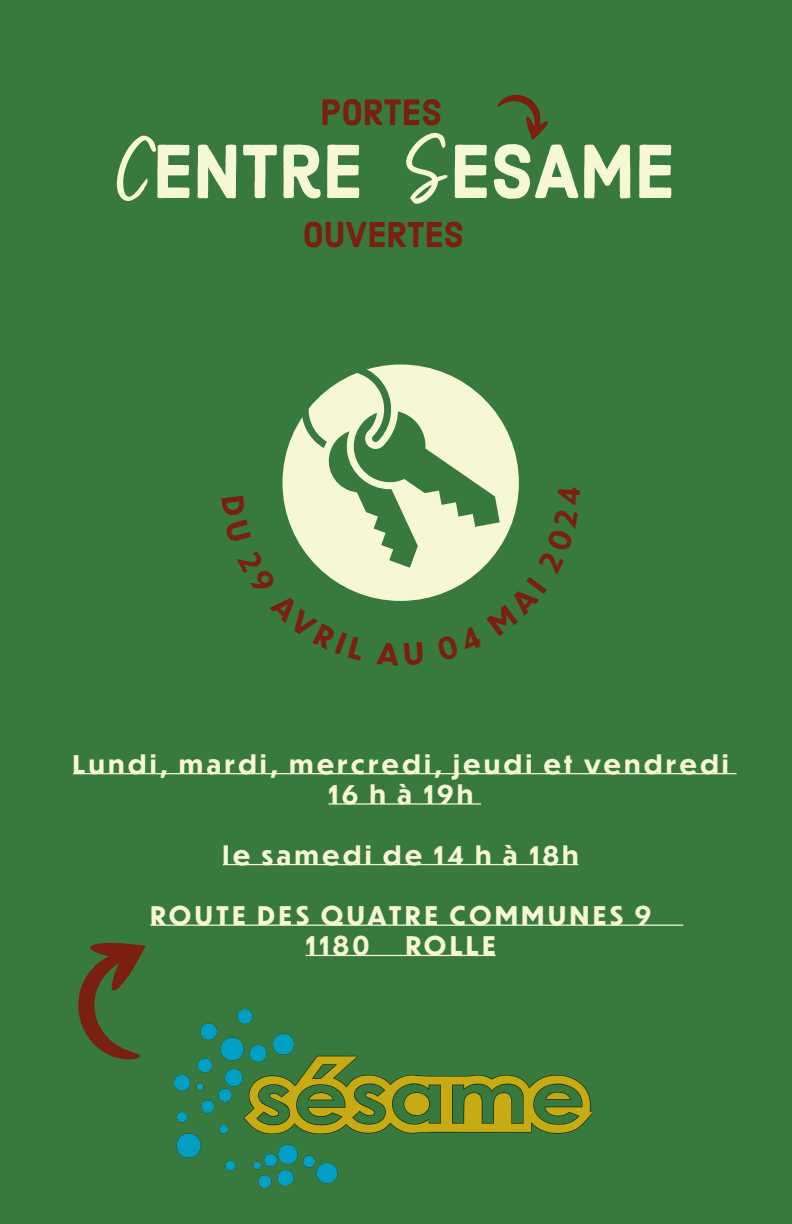
<style>
.page{position:relative;width:792px;height:1224px;background:#387a3d}
.page>*{position:absolute;margin:0;border:0;box-sizing:border-box;transform-origin:0 0}
.t1{font:75.6px "Harman Sans";letter-spacing:-.005em;color:#f6f7d4}
.t2{font:36.4px "Harman Sans";letter-spacing:-.01em;color:#7a2010}
.t3{font:35.7px "Harman Sans";letter-spacing:-.005em;color:#7a2010}
.t4{font:700 25.2px/30.3px "Dunbar Tall";letter-spacing:.15em;color:#f6f7d4;text-align:center}
.s1{font-family:"Fave Script Pro";font-size:103.5px}
</style>
<div class="page">
<svg style="left:497px;top:95px;width:51px;height:45px"></svg>
<svg style="left:78px;top:943px;width:68px;height:117px"></svg>
<hr style="left:73px;top:773px;width:664px;height:1px;background:#f6f7d4">
<hr style="left:328px;top:803px;width:153px;height:2px;background:#f6f7d4">
<hr style="left:223px;top:864px;width:355px;height:1px;background:#f6f7d4">
<hr style="left:150px;top:925px;width:533px;height:1px;background:#f6f7d4">
<hr style="left:306px;top:955px;width:190px;height:1px;background:#f6f7d4">
<img style="left:175px;top:1010px;width:418px;height:178px">
<svg style="left:282px;top:365px;width:237px;height:236px"></svg>
<h2 class="t2" style="left:321px;top:89px;width:123px">PORTES</h2>
<h1 class="t1" style="left:117px;top:125px;width:248px"><span class="s1">C</span>ENTRE</h1>
<h1 class="t1" style="left:450px;top:125px;width:227px">ESAME</h1>
<h3 class="t3" style="left:303px;top:213px;width:163px">OUVERTES</h3>
<p class="t4" style="left:73px;top:748px;width:657px">Lundi, mardi, mercredi, jeudi et vendredi<br>16 h à 19h</p>
<p class="t4" style="left:223px;top:839px;width:357px">le samedi de 14 h à 18h</p>
<p class="t4" style="left:306px;top:900px;width:347px;text-align:left;text-indent:-155px">ROUTE DES QUATRE COMMUNES 9<br>1180</p>
<p class="t4" style="left:406px;top:930px;width:92px">ROLLE</p>
</div>
